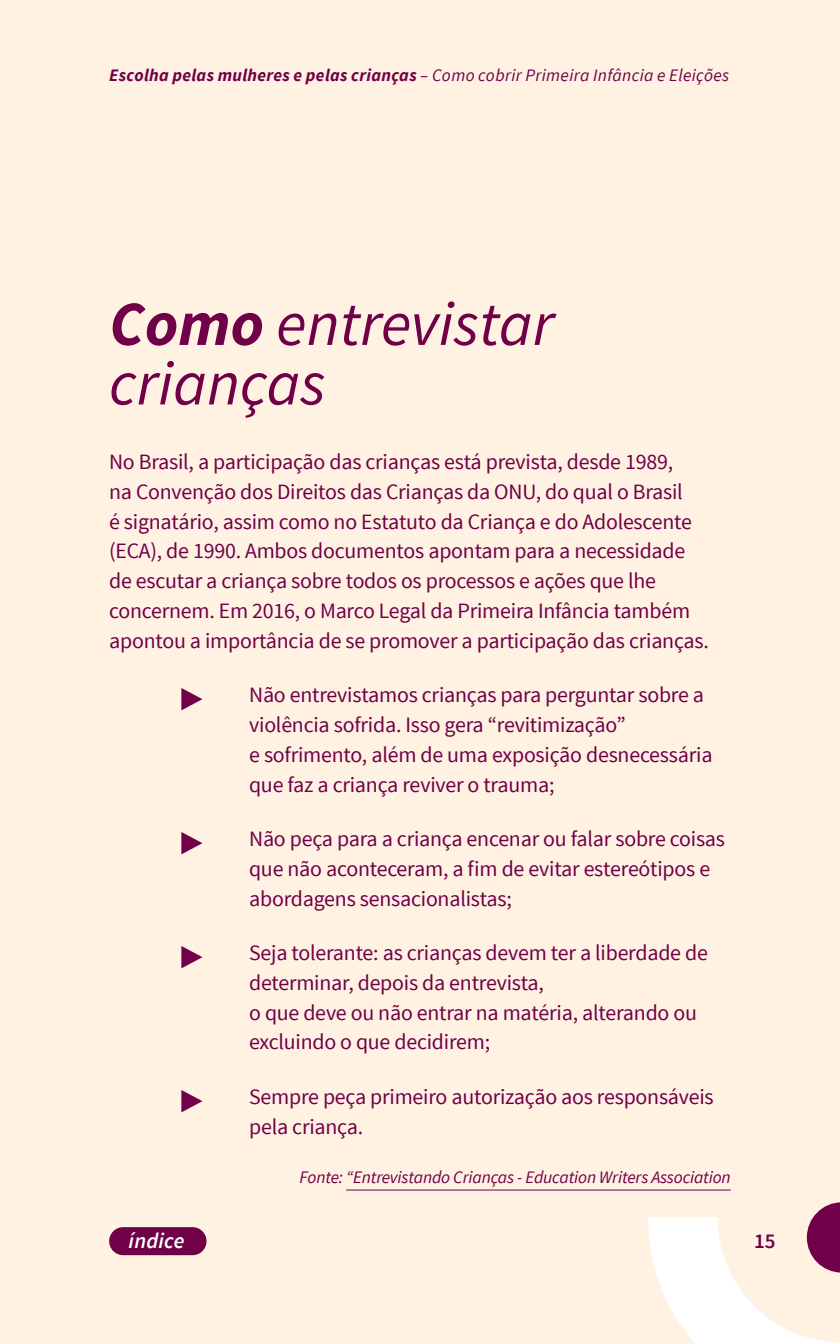
<style>
.page{position:relative;width:840px;height:1344px;background:#fff2e3}
.page>*{position:absolute;margin:0;border:0;box-sizing:border-box;transform-origin:0 0}
.peso_1{font:italic 63px/59.5px "Source Sans Pro";color:#700047}
.corpo_geral{font:21.88px/29.8px "Source Sans Pro";letter-spacing:-.01em;color:#700047}
.t1{font:italic 600 21.88px "Source Sans Pro";letter-spacing:.01em;color:#fff}
.t2{font:600 21px "Source Sans Pro";color:#700047}
.fonte{font:italic 17.5px "Source Sans Pro";letter-spacing:.02em;color:#700047}
.fonte-2{font:italic 17.5px "Source Sans Pro";letter-spacing:-.01em;color:#700047}
.s1{font-weight:700}
.s2{font-size:42px}
</style>
<div class="page">
<svg style="left:648px;top:1202px;width:192px;height:142px"></svg>
<div style="left:109px;top:1227px;width:98px;height:28px;background:#700047;border-radius:14px"></div>
<hr style="left:346px;top:1189px;width:385px;height:1px;background:#700047">
<p class="fonte" style="left:109px;top:64px;width:621px"><span class="s1">Escolha pelas mulheres e pelas crianças</span> – Como cobrir Primeira Infância e Eleições</p>
<p class="peso_1" style="left:109px;top:294px;width:446px"><span class="s1">Como</span> entrevistar crianças</p>
<p class="corpo_geral" style="left:109px;top:447px;width:601px">No Brasil, a participação das crianças está prevista, desde 1989,<br>na Convenção dos Direitos das Crianças da ONU, do qual o Brasil<br>é signatário, assim como no Estatuto da Criança e do Adolescente (ECA), de 1990. Ambos documentos apontam para a necessidade de escutar a criança sobre todos os processos e ações que lhe concernem. Em 2016, o Marco Legal da Primeira Infância também apontou a importância de se promover a participação das crianças.</p>
<p class="corpo_geral" style="left:249px;top:680px;width:465px;text-indent:-70px"><span class="s2">▶</span> Não entrevistamos crianças para perguntar sobre a violência sofrida. Isso gera “revitimização”<br>e sofrimento, além de uma exposição desnecessária que faz a criança reviver o trauma;</p>
<p class="corpo_geral" style="left:249px;top:824px;width:477px;text-indent:-70px"><span class="s2">▶</span> Não peça para a criança encenar ou falar sobre coisas que não aconteceram, a fim de evitar estereótipos e abordagens sensacionalistas;</p>
<p class="corpo_geral" style="left:249px;top:938px;width:460px;text-indent:-70px"><span class="s2">▶</span> Seja tolerante: as crianças devem ter a liberdade de determinar, depois da entrevista,<br>o que deve ou não entrar na matéria, alterando ou excluindo o que decidirem;</p>
<p class="corpo_geral" style="left:249px;top:1082px;width:466px;text-indent:-70px"><span class="s2">▶</span> Sempre peça primeiro autorização aos responsáveis pela criança.</p>
<p class="fonte-2" style="left:300px;top:1166px;width:433px">Fonte: “Entrevistando Crianças - Education Writers Association</p>
<p class="t1" style="left:129px;top:1226px;width:57px">índice</p>
<p class="t2" style="left:754px;top:1227px;width:23px">15</p>
</div>
